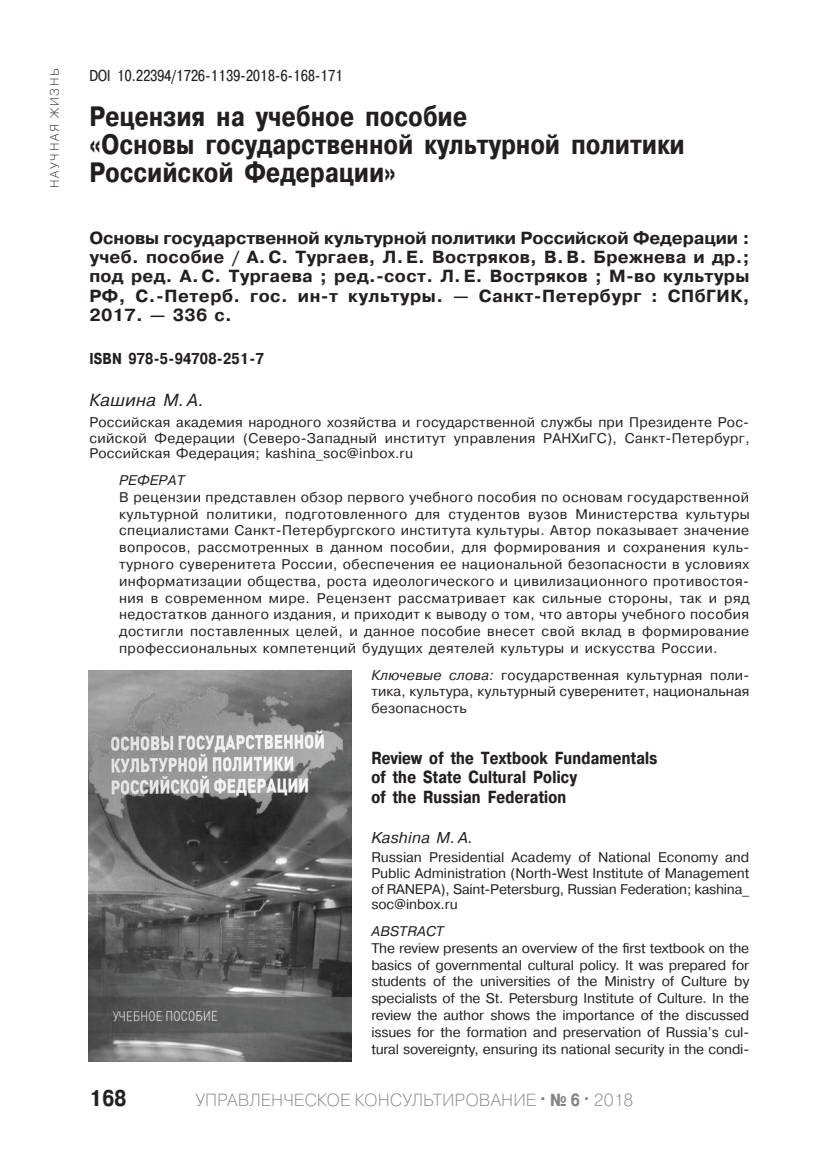
<style>
.page{position:relative;width:819px;height:1166px;background:#fff}
.page>*{position:absolute;margin:0;border:0;box-sizing:border-box;transform-origin:0 0}
.t1{font:700 28px/28px "Pragmatica Cond C";letter-spacing:.015em;color:#231f20}
.t2{font:700 22.75px "Pragmatica Cond C";color:#231f20}
.t3{font:700 17.5px/19.2px "Pragmatica";letter-spacing:.03em;color:#231f20;text-align:justify}
.t4{font:700 17.5px/19.2px "Pragmatica Cond C";letter-spacing:.015em;color:#231f20}
.t5{font:17.5px "Pragmatica Light C";color:#808285}
.t6{font:italic 17.5px "Pragmatica";letter-spacing:.015em;color:#231f20}
.t7{font:15.75px "Pragmatica Cond C";letter-spacing:.015em;color:#231f20}
.t8{font:700 15.75px "Pragmatica Cond C";letter-spacing:.015em;color:#231f20}
.t9{font:italic 15.75px "Pragmatica";letter-spacing:.015em;color:#231f20}
.t10{font:14px/16.8px "Pragmatica";letter-spacing:.01em;color:#231f20;text-align:justify}
.t11{font:italic 14px "Pragmatica";letter-spacing:.015em;color:#231f20}
.t12{font:12.25px "Pragmatica Light C";letter-spacing:.14em;color:#231f20}
.s1{font-style:italic}
.s2{font-family:"Pragmatica Cond C";font-weight:700}
</style>
<div class="page">
<img style="left:89px;top:671px;width:262px;height:390px">
<p class="t12" style="left:48px;top:188px;width:120px;rotate:-90deg">Научная жизн ь</p>
<p class="t7" style="left:89px;top:67px;width:255px">DOI 10.22394/1726-1139-2018-6-168-171</p>
<h1 class="t1" style="left:89px;top:102px;width:597px">Рецензия на учебное пособие<br>«Основы государственной культурной политики<br>Российской Федерации»</h1>
<p class="t3" style="left:89px;top:229px;width:661px">Основы государственной культурной политики Российской Федерации : учеб. пособие / А. С. Тургаев, Л.Е. Востряков, В. В. Брежнева и др.; под ред. А. С. Тургаева ; ред.-сост. Л. Е. Востряков ; М-во культуры РФ, С.-Петерб. гос. ин-т культуры. — Санкт-Петербург : СПбГИК, 2017. — 336 с.</p>
<p class="t8" style="left:89px;top:350px;width:176px">ISBN 978-5-94708-251-7</p>
<p class="t6" style="left:89px;top:389px;width:116px">Кашина М.А.</p>
<p class="t10" style="left:89px;top:414px;width:662px;line-height:15.8px">Российская академия народного хозяйства и государственной службы при Президенте Рос&shy;сийской Федерации (Северо-Западный институт управления РАНХиГС), Санкт-Петербург, Российская Федерация; kashina_soc@inbox.ru</p>
<p class="t11" style="left:119px;top:471px;width:67px">РЕФЕРАТ</p>
<p class="t10" style="left:119px;top:489px;width:632px">В рецензии представлен обзор первого учебного пособия по основам государственной культурной политики, подготовленного для студентов вузов Министерства культуры специалистами Санкт-Петербургского института культуры. Автор показывает значение вопросов, рассмотренных в данном пособии, для формирования и сохранения куль&shy;турного суверенитета России, обеспечения ее национальной безопасности в условиях информатизации общества, роста идеологического и цивилизационного противостоя&shy;ния в современном мире. Рецензент рассматривает как сильные стороны, так и ряд недостатков данного издания, и приходит к выводу о том, что авторы учебного пособия достигли поставленных целей, и данное пособие внесет свой вклад в формирование профессиональных компетенций будущих деятелей культуры и искусства России.</p>
<p class="t10" style="left:371px;top:667px;width:379px"><span class="s1">Ключевые слова:</span> государственная культурная поли&shy;тика, культура, культурный суверенитет, национальная безопасность</p>
<p class="t4" style="left:371px;top:748px;width:287px">Review of the Textbook Fundamentals of the State Cultural Policy<br>of the Russian Federation</p>
<p class="t9" style="left:371px;top:827px;width:103px">Kashina M.A.</p>
<p class="t10" style="left:371px;top:849px;width:379px;line-height:15.8px">Russian Presidential Academy of National Economy and Public Administration (North-West Institute of Management of RANEPA), Saint-Petersburg, Russian Federation; kashina_ soc@inbox.ru</p>
<p class="t11" style="left:371px;top:922px;width:74px">ABSTRACT</p>
<p class="t10" style="left:371px;top:940px;width:379px">The review presents an overview of the first textbook on the basics of governmental cultural policy. It was prepared for students of the universities of the Ministry of Culture by specialists of the St. Petersburg Institute of Culture. In the review the author shows the importance of the discussed issues for the formation and preservation of Russia’s cul&shy;tural sovereignty, ensuring its national security in the condi-</p>
<h2 class="t2" style="left:89px;top:1085px;width:38px">168</h2>
<p class="t5" style="left:195px;top:1090px;width:439px">УПРАВЛЕНЧЕСКОЕ КОНСУЛЬТИРОВАНИЕ <sup>.</sup> <span class="s2">№ 6 </span><sup>.</sup> 2018</p>
</div>
